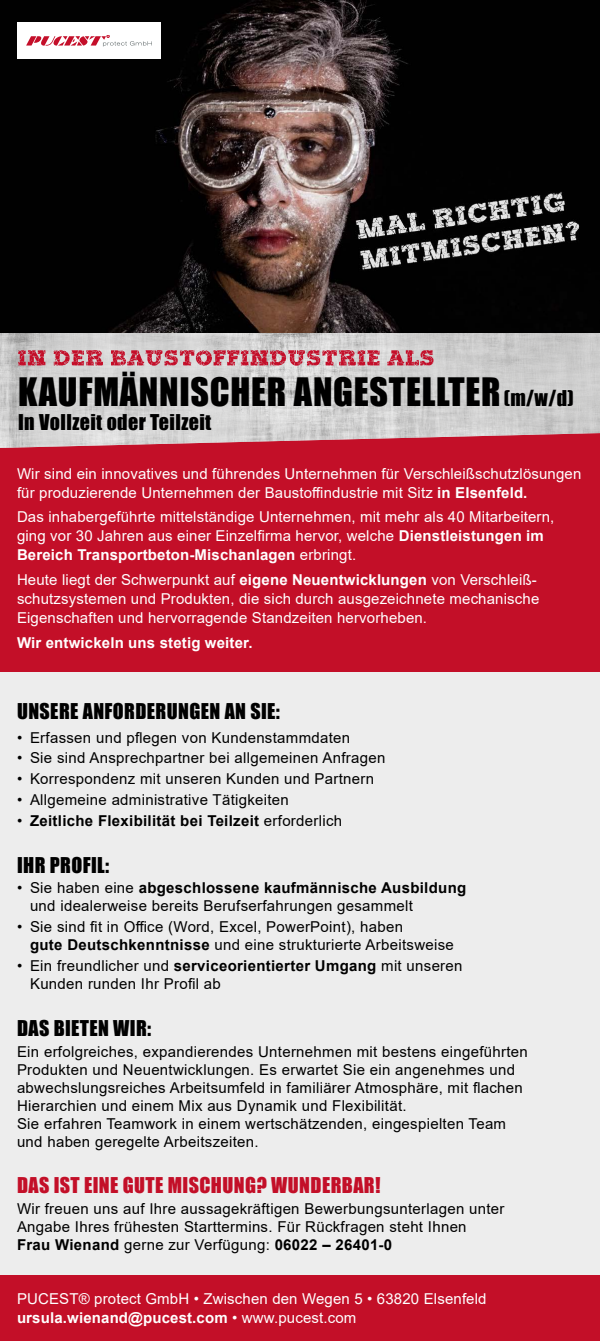
<style>
.page{position:relative;width:600px;height:1341px;background:#ededed}
.page>*{position:absolute;margin:0;border:0;box-sizing:border-box;transform-origin:0 0}
.t1{font:36px "Impact";letter-spacing:.02em;color:#000}
.t2{font:20px "Impact";letter-spacing:.02em;color:#000}
.t3{font:20px "Impact";letter-spacing:.02em;color:#c30f28}
.t4{font:15px/18px "Arial";letter-spacing:.02em;color:#000}
.t5{font:15px/19px "Arial";letter-spacing:.01em;color:#fff}
.t6{font:700 15px "Arial";letter-spacing:.02em;color:#000}
.t7{font:700 15px "Arial";letter-spacing:.01em;color:#fff}
.s1{font-size:20px}
.s2{font-weight:700}
.s3{font-weight:400}
</style>
<div class="page">
<img style="left:0;top:0;width:600px;height:333px">
<div style="left:0;top:434px;width:600px;height:238px;background:#c30f28"></div>
<svg style="left:0;top:333px;width:600px;height:115px;background:#cfc2c3"></svg>
<div style="left:0;top:1276px;width:600px;height:65px;background:#c30f28"></div>
<svg style="left:18px;top:350px;width:416px;height:16px;background:#cc7481"></svg>
<div style="left:17px;top:23px;width:144px;height:36px;background:#fff"></div>
<svg style="left:26px;top:35px;width:126px;height:12px"></svg>
<h1 class="t1" style="left:18px;top:363px;width:557px">KAUFMÄNNISCHER ANGESTELLTER<span class="s1">(m/w/d)</span></h1>
<h2 class="t2" style="left:18px;top:406px;width:195px">In Vollzeit oder Teilzeit</h2>
<p class="t5" style="left:17px;top:464px;width:566px">Wir sind ein innovatives und führendes Unternehmen für Verschleißschutzlösungen für produzierende Unternehmen der Baustoffindustrie mit Sitz <span class="s2">in Elsenfeld.</span></p>
<p class="t5" style="left:17px;top:507px;width:539px">Das inhabergeführte mittelständige Unternehmen, mit mehr als 40 Mitarbeitern, ging vor 30 Jahren aus einer Einzelfirma hervor, welche <span class="s2">Dienstleistungen im<br>Bereich Transportbeton-Mischanlagen</span> erbringt.</p>
<p class="t5" style="left:17px;top:570px;width:524px">Heute liegt der Schwerpunkt auf <span class="s2">eigene Neuentwicklungen</span> von Verschleiß&shy;schutzsystemen und Produkten, die sich durch ausgezeichnete mechanische<br>Eigenschaften und hervorragende Standzeiten hervorheben.</p>
<p class="t7" style="left:17px;top:632px;width:237px">Wir entwickeln uns stetig weiter.</p>
<h2 class="t2" style="left:17px;top:695px;width:265px">UNSERE ANFORDERUNGEN AN SIE:</h2>
<p class="t4" style="left:17px;top:728px;width:335px">• Erfassen und pflegen von Kundenstammdaten</p>
<p class="t4" style="left:17px;top:749px;width:370px">• Sie sind Ansprechpartner bei allgemeinen Anfragen</p>
<p class="t4" style="left:17px;top:770px;width:359px">• Korrespondenz mit unseren Kunden und Partnern</p>
<p class="t4" style="left:17px;top:791px;width:273px">• Allgemeine administrative Tätigkeiten</p>
<p class="t6" style="left:17px;top:810px;width:327px"><span class="s3">•</span> Zeitliche Flexibilität bei Teilzeit <span class="s3">erforderlich</span></p>
<h2 class="t2" style="left:17px;top:849px;width:94px">IHR PROFIL:</h2>
<p class="t4" style="left:30px;top:879px;width:438px;text-indent:-13px">• Sie haben eine <span class="s2">abgeschlossene kaufmännische Ausbildung </span>und idealerweise bereits Berufserfahrungen gesammelt</p>
<p class="t4" style="left:30px;top:918px;width:425px;text-indent:-13px">• Sie sind fit in Office (Word, Excel, PowerPoint), haben<br><span class="s2">gute Deutschkenntnisse</span> und eine strukturierte Arbeitsweise</p>
<p class="t4" style="left:30px;top:957px;width:434px;text-indent:-13px">• Ein freundlicher und <span class="s2">serviceorientierter Umgang</span> mit unseren<br>Kunden runden Ihr Profil ab</p>
<h2 class="t2" style="left:17px;top:1012px;width:136px">DAS BIETEN WIR:</h2>
<p class="t4" style="left:17px;top:1042px;width:512px">Ein erfolgreiches, expandierendes Unternehmen mit bestens eingeführten Produkten und Neuentwicklungen. Es erwartet Sie ein angenehmes und abwechslungsreiches Arbeitsumfeld in familiärer Atmosphäre, mit flachen Hierarchien und einem Mix aus Dynamik und Flexibilität.<br>Sie erfahren Teamwork in einem wertschätzenden, eingespielten Team und haben geregelte Arbeitszeiten.</p>
<h2 class="t3" style="left:17px;top:1170px;width:365px">DAS IST EINE GUTE MISCHUNG? WUNDERBAR!</h2>
<p class="t4" style="left:17px;top:1200px;width:489px">Wir freuen uns auf Ihre aussagekräftigen Bewerbungsunterlagen unter<br>Angabe Ihres frühesten Starttermins. Für Rückfragen steht Ihnen<br><span class="s2">Frau Wienand</span> gerne zur Verfügung: <span class="s2">06022 – 26401-0</span></p>
<p class="t5" style="left:17px;top:1288px;width:471px;line-height:19.7px">PUCEST® protect GmbH • Zwischen den Wegen 5 • 63820 Elsenfeld <span class="s2">ursula.wienand@pucest.com</span> • www.pucest.com</p>
</div>
